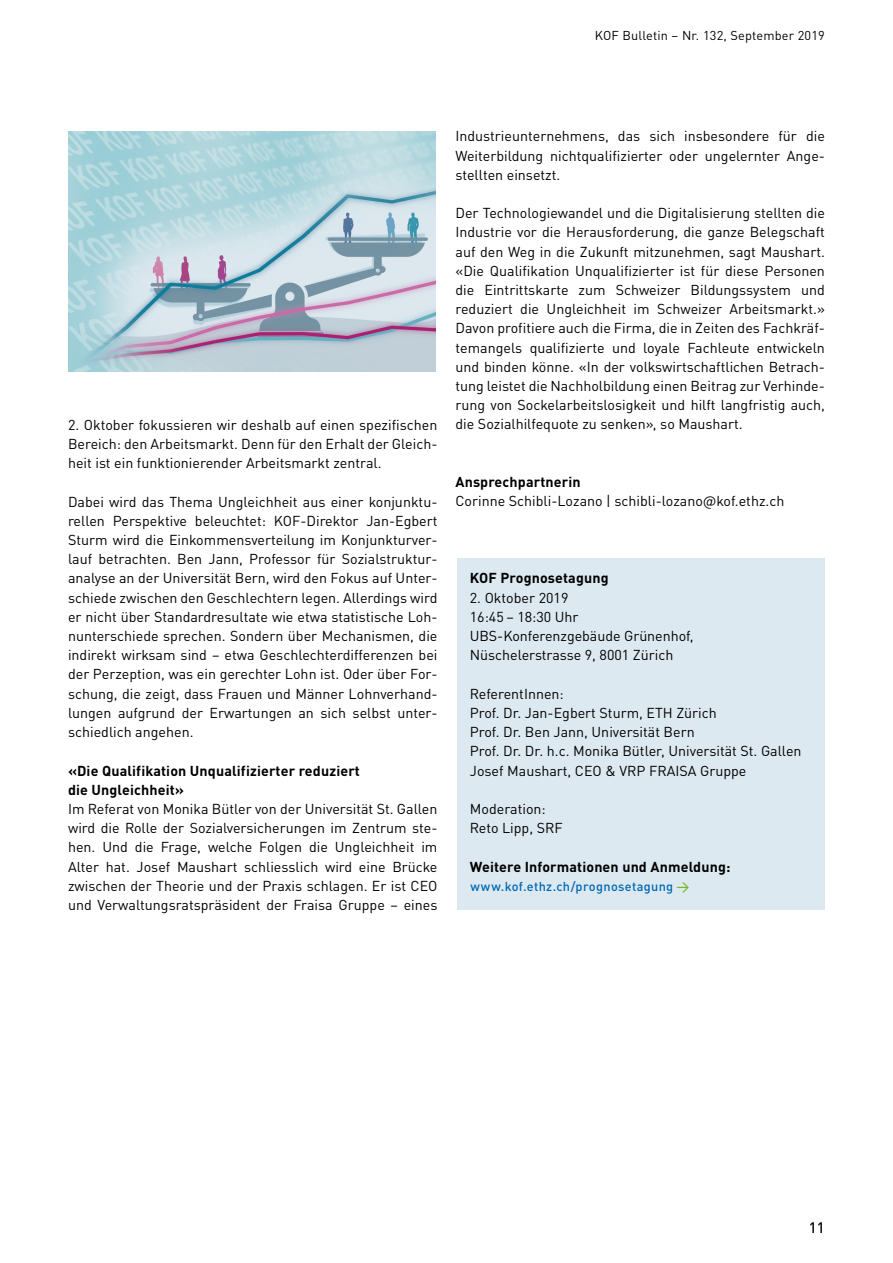
<style>
.page{position:relative;width:893px;height:1263px;background:#fff}
.page>*{position:absolute;margin:0;border:0;box-sizing:border-box;transform-origin:0 0}
.t1{font:500 15px "DIN Pro";color:#000}
.t2{font:14.25px/19.2px "DIN Pro";color:#000;text-align:justify}
.t3{font:700 14.25px/19.2px "DIN Pro";letter-spacing:.01em;color:#000}
.t4{font:12.75px "DIN Pro";letter-spacing:.01em;color:#000}
.t5{font:500 12.75px "DIN Pro";letter-spacing:.025em;color:#0069b4}
.s1{color:#76b82a}
</style>
<div class="page">
<img style="left:68px;top:132px;width:368px;height:240px">
<div style="left:457px;top:558px;width:368px;height:352px;background:#dde9f0"></div>
<p class="t4" style="left:595px;top:25px;width:232px">KOF Bulletin – Nr. 132, September 2019</p>
<p class="t2" style="left:68px;top:414px;width:371px">2. Oktober fokussieren wir deshalb auf einen spezifischen Bereich: den Arbeitsmarkt. Denn für den Erhalt der Gleich&shy;heit ist ein funktionierender Arbeitsmarkt zentral.</p>
<p class="t2" style="left:68px;top:490px;width:371px">Dabei wird das Thema Ungleichheit aus einer konjunktu&shy;rellen Perspektive beleuchtet: KOF-Direktor Jan-Egbert Sturm wird die Einkommensverteilung im Konjunkturver&shy;lauf betrachten. Ben Jann, Professor für Sozialstruktur&shy;analyse an der Universität Bern, wird den Fokus auf Unter&shy;schiede zwischen den Geschlechtern legen. Allerdings wird er nicht über Standardresultate wie etwa statistische Loh&shy;nunterschiede sprechen. Sondern über Mechanismen, die indirekt wirksam sind – etwa Geschlechterdifferenzen bei der Perzeption, was ein gerechter Lohn ist. Oder über For&shy;schung, die zeigt, dass Frauen und Männer Lohnverhand&shy;lungen aufgrund der Erwartungen an sich selbst unter&shy;schiedlich angehen.</p>
<p class="t3" style="left:68px;top:759px;width:293px">«Die Qualifikation Unqualifizierter reduziert die Ungleichheit»</p>
<p class="t2" style="left:68px;top:798px;width:371px">Im Referat von Monika Bütler von der Universität St. Gallen wird die Rolle der Sozialversicherungen im Zentrum ste&shy;hen. Und die Frage, welche Folgen die Ungleichheit im Alter hat. Josef Maushart schliesslich wird eine Brücke zwischen der Theorie und der Praxis schlagen. Er ist CEO und Verwaltungsratspräsident der Fraisa Gruppe – eines</p>
<p class="t2" style="left:455px;top:125px;width:371px">Industrieunternehmens, das sich insbesondere für die Weiterbildung nichtqualifizierter oder ungelernter Ange&shy;stellten einsetzt.</p>
<p class="t2" style="left:455px;top:202px;width:371px">Der Technologiewandel und die Digitalisierung stellten die Industrie vor die Herausforderung, die ganze Belegschaft auf den Weg in die Zukunft mitzunehmen, sagt Maushart. «Die Qualifikation Unqualifizierter ist für diese Personen die Eintrittskarte zum Schweizer Bildungssystem und reduziert die Ungleichheit im Schweizer Arbeitsmarkt.» Davon profitiere auch die Firma, die in Zeiten des Fachkräf&shy;temangels qualifizierte und loyale Fachleute entwickeln und binden könne. «In der volkswirtschaftlichen Betrach&shy;tung leistet die Nachholbildung einen Beitrag zur Verhinde&shy;rung von Sockelarbeitslosigkeit und hilft langfristig auch, die Sozialhilfequote zu senken», so Maushart.</p>
<p class="t3" style="left:455px;top:471px;width:127px">Ansprechpartnerin</p>
<p class="t2" style="left:455px;top:490px;width:330px">Corinne Schibli-Lozano | schibli-lozano@kof.ethz.ch</p>
<p class="t3" style="left:470px;top:567px;width:140px">KOF Prognosetagung</p>
<p class="t2" style="left:470px;top:586px;width:225px;text-align:left">2. Oktober 2019<br>16:45 – 18:30 Uhr<br>UBS-Konferenzgebäude Grünenhof,<br>Nüschelerstrasse 9, 8001 Zürich</p>
<p class="t2" style="left:470px;top:682px;width:333px;text-align:left">ReferentInnen:<br>Prof. Dr. Jan-Egbert Sturm, ETH Zürich<br>Prof. Dr. Ben Jann, Universität Bern<br>Prof. Dr. Dr. h.c. Monika Bütler, Universität St. Gallen Josef Maushart, CEO &amp; VRP FRAISA Gruppe</p>
<p class="t2" style="left:470px;top:798px;width:94px">Moderation:<br>Reto Lipp, SRF</p>
<p class="t3" style="left:470px;top:855px;width:262px">Weitere Informationen und Anmeldung:</p>
<p class="t5" style="left:471px;top:876px;width:221px">www.kof.ethz.ch/prognosetagung <span class="s1">→</span></p>
<p class="t1" style="left:809px;top:1215px;width:18px">11</p>
</div>
